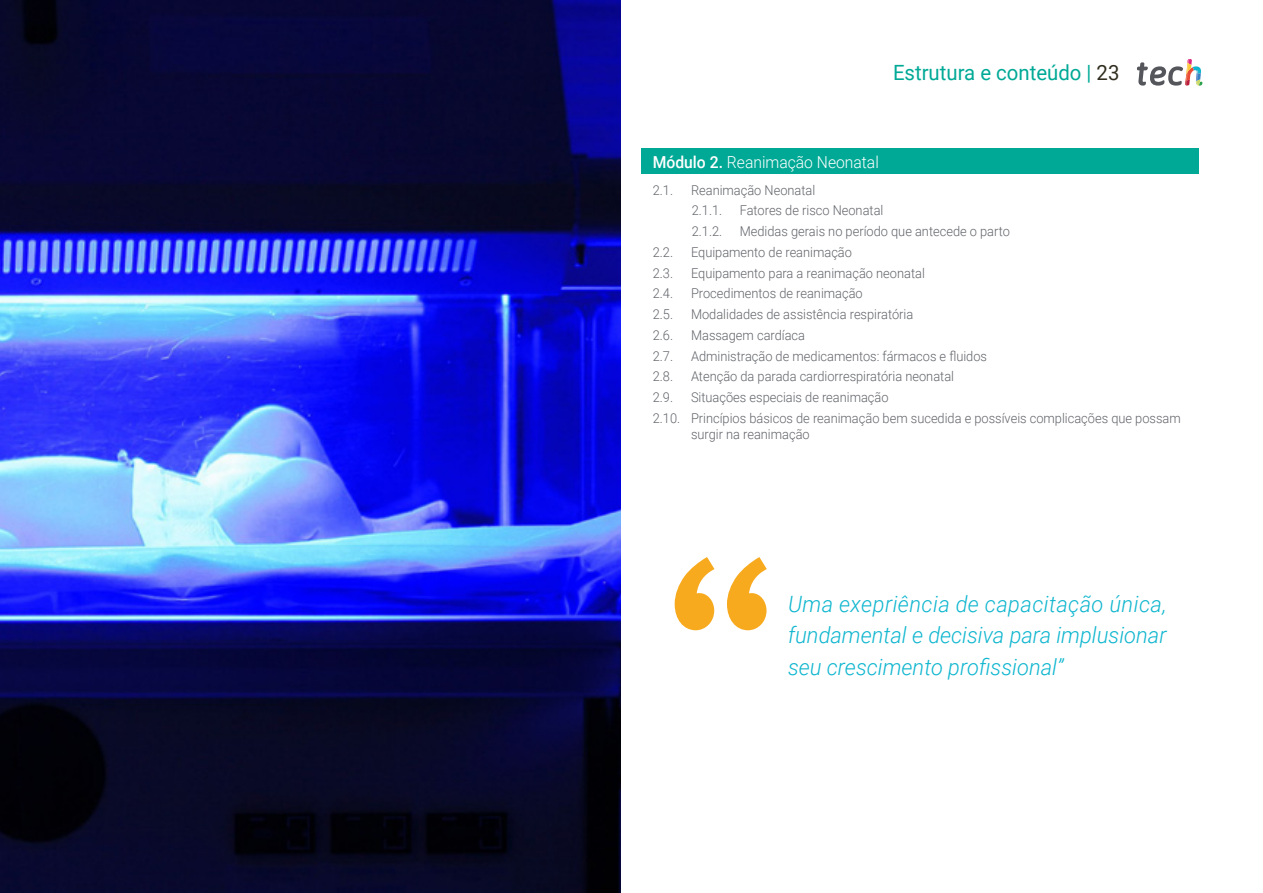
<style>
.page{position:relative;width:1263px;height:893px;background:#fff}
.page>*{position:absolute;margin:0;border:0;box-sizing:border-box;transform-origin:0 0}
.t1{font:italic 300 22.5px/31.5px "Roboto";color:#0fb6cf;text-align:justify}
.t2{font:21px "Roboto";color:#00a996}
.t3{font:300 16.5px "Roboto";color:#fff;scale:.95 1}
.t4{font:300 13.5px/20.7px "Roboto";color:#61646a;scale:.95 1}
.s1{color:#312e20}
.s2{font-weight:500}
</style>
<div class="page">
<img style="left:0;top:0;width:621px;height:893px">
<svg style="left:675px;top:557px;width:92px;height:73px"></svg>
<div style="left:642px;top:149px;width:557px;height:25px;background:#00a996"></div>
<svg style="left:1137px;top:59px;width:65px;height:27px"></svg>
<h2 class="t2" style="left:893px;top:57px;width:228px">Estrutura e conteúdo | <span class="s1">23</span></h2>
<p class="t3" style="left:653px;top:150px;width:239px"><span class="s2">Módulo 2.</span> Reanimação Neonatal</p>
<p class="t4" style="left:653px;top:179px;width:23px">2.1.</p>
<p class="t4" style="left:691px;top:179px;width:132px">Reanimação Neonatal<br>2.1.1.</p>
<p class="t4" style="left:740px;top:200px;width:153px">Fatores de risco Neonatal</p>
<p class="t4" style="left:692px;top:221px;width:34px">2.1.2.</p>
<p class="t4" style="left:740px;top:221px;width:286px">Medidas gerais no período que antecede o parto</p>
<p class="t4" style="left:653px;top:241px;width:23px">2.2.</p>
<p class="t4" style="left:691px;top:241px;width:171px">Equipamento de reanimação</p>
<p class="t4" style="left:653px;top:262px;width:23px">2.3.</p>
<p class="t4" style="left:691px;top:262px;width:248px">Equipamento para a reanimação neonatal</p>
<p class="t4" style="left:653px;top:283px;width:23px">2.4.</p>
<p class="t4" style="left:691px;top:283px;width:182px">Procedimentos de reanimação</p>
<p class="t4" style="left:653px;top:304px;width:23px">2.5.</p>
<p class="t4" style="left:691px;top:304px;width:235px">Modalidades de assistência respiratória</p>
<p class="t4" style="left:653px;top:324px;width:23px">2.6.</p>
<p class="t4" style="left:691px;top:324px;width:122px">Massagem cardíaca</p>
<p class="t4" style="left:653px;top:345px;width:23px">2.7.</p>
<p class="t4" style="left:691px;top:345px;width:313px">Administração de medicamentos: fármacos e fluidos</p>
<p class="t4" style="left:653px;top:366px;width:23px">2.8.</p>
<p class="t4" style="left:691px;top:366px;width:278px">Atenção da parada cardiorrespiratória neonatal</p>
<p class="t4" style="left:653px;top:387px;width:23px">2.9.</p>
<p class="t4" style="left:653px;top:387px;width:557px;text-indent:38px">Situações especiais de reanimação<br>2.10. Princípios básicos de reanimação bem sucedida e possíveis complicações que possam</p>
<p class="t4" style="left:691px;top:424px;width:126px">surgir na reanimação</p>
<h1 class="t1" style="left:788px;top:587px;width:380px">Uma exepriência de capacitação única, fundamental e decisiva para implusionar seu crescimento profissional”</h1>
</div>
